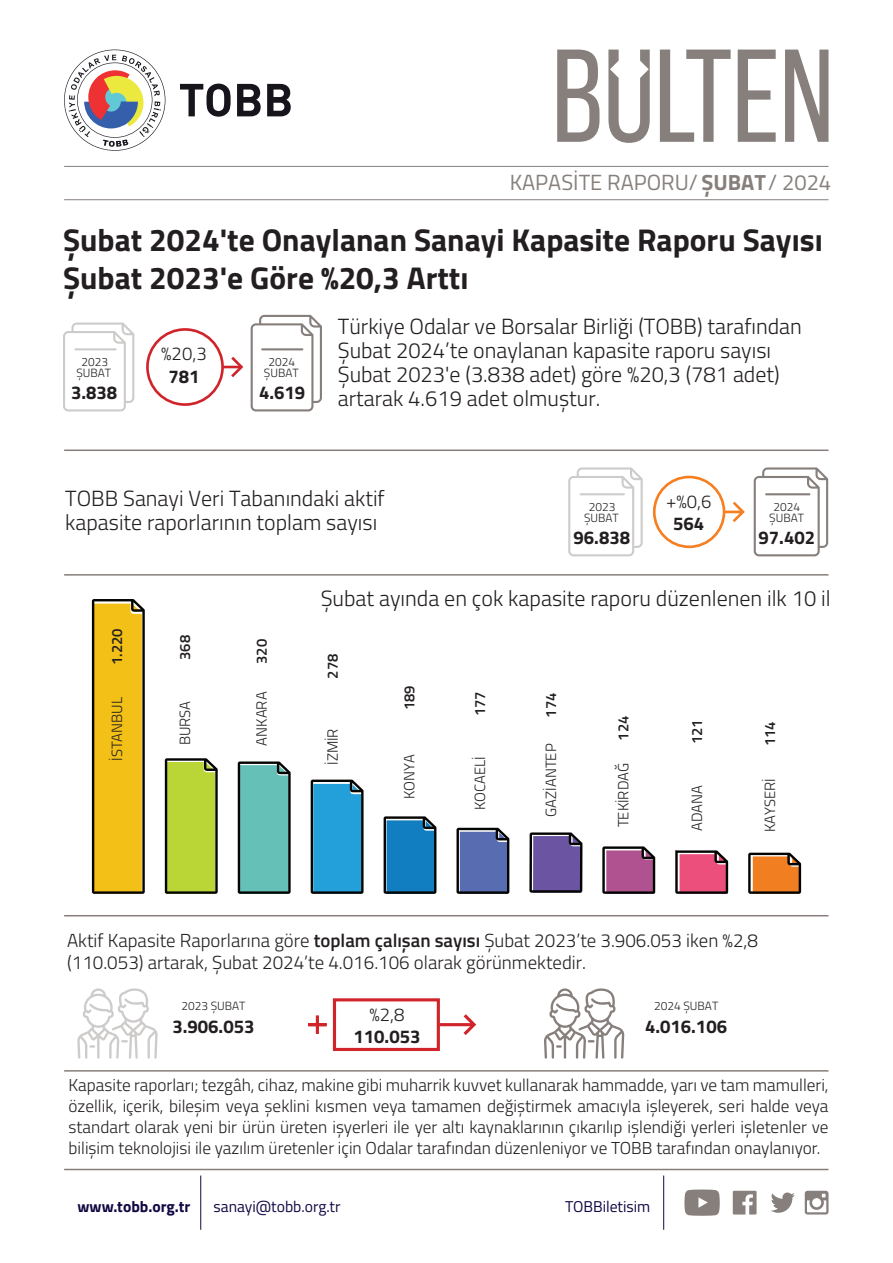
<style>
.page{position:relative;width:893px;height:1263px;background:#fff}
.page>*{position:absolute;margin:0;border:0;box-sizing:border-box;transform-origin:0 0}
.t1{font:700 31.5px/37.8px "Titillium Web";color:#231f20}
.t2{font:300 22.05px "Titillium Web";color:#231f20}
.t3{font:300 21.9px/24px "Titillium Web";color:#231f20}
.t4{font:21.9px "Titillium Web";color:#867f7c}
.t5{font:300 18.75px/22.5px "Titillium Web";color:#231f20}
.t6{font:700 18.45px "Titillium Web";color:#231f20}
.t7{font:300 18.45px "Titillium Web";color:#231f20}
.t8{font:300 17.25px/20.7px "Titillium Web";color:#231f20;text-align:justify}
.t9{font:15.75px "Titillium Web";color:#120944}
.t10{font:700 15.75px "Titillium Web";color:#120944}
.t11{font:300 14.85px "Titillium Web";color:#231f20}
.t12{font:600 14.85px "Titillium Web";color:#231f20}
.t13{font:300 11.85px/11.2px "Titillium Web";color:#231f20;text-align:center}
.s1{font-weight:700}
.s2{font-weight:600}
</style>
<div class="page">
<svg style="left:64px;top:50px;width:101px;height:101px"></svg>
<svg style="left:180px;top:84px;width:51px;height:33px"></svg>
<svg style="left:237px;top:84px;width:24px;height:32px"></svg>
<svg style="left:267px;top:84px;width:24px;height:32px"></svg>
<svg style="left:557px;top:50px;width:42px;height:92px"></svg>
<svg style="left:660px;top:50px;width:71px;height:92px"></svg>
<svg style="left:738px;top:50px;width:38px;height:92px"></svg>
<svg style="left:785px;top:50px;width:43px;height:92px"></svg>
<svg style="left:608px;top:50px;width:42px;height:93px"></svg>
<hr style="left:64px;top:166px;width:764px;height:1px;background:#867f7c">
<hr style="left:64px;top:574px;width:764px;height:2px;background:#867f7c">
<hr style="left:64px;top:449px;width:764px;height:2px;background:#867f7c">
<hr style="left:64px;top:1070px;width:764px;height:1px;background:#867f7c">
<hr style="left:64px;top:1169px;width:764px;height:1px;background:#867f7c">
<hr style="left:64px;top:915px;width:764px;height:1px;background:#867f7c">
<hr style="left:64px;top:199px;width:764px;height:1px;background:#867f7c">
<svg style="left:805px;top:1191px;width:23px;height:23px"></svg>
<svg style="left:733px;top:1191px;width:24px;height:23px"></svg>
<hr style="left:200px;top:1175px;width:1px;height:55px;background:#120944">
<hr style="left:663px;top:1175px;width:1px;height:55px;background:#120944">
<svg style="left:771px;top:1192px;width:24px;height:21px"></svg>
<svg style="left:684px;top:1189px;width:36px;height:27px"></svg>
<hr style="left:439px;top:1023px;width:35px;height:3px;background:#d1232a">
<svg style="left:460px;top:1014px;width:17px;height:21px"></svg>
<svg style="left:92px;top:599px;width:53px;height:295px;background:#d9ad1a"></svg>
<svg style="left:165px;top:758px;width:53px;height:136px;background:#a4bc35"></svg>
<svg style="left:238px;top:761px;width:53px;height:133px;background:#5eaba3"></svg>
<svg style="left:311px;top:780px;width:53px;height:114px;background:#2890c0"></svg>
<svg style="left:384px;top:816px;width:52px;height:78px;background:#1b73aa"></svg>
<svg style="left:456px;top:828px;width:53px;height:66px;background:#55659b"></svg>
<svg style="left:529px;top:832px;width:53px;height:61px;background:#65548f"></svg>
<svg style="left:602px;top:846px;width:53px;height:48px;background:#97537f"></svg>
<svg style="left:675px;top:850px;width:53px;height:44px;background:#c05271"></svg>
<svg style="left:748px;top:853px;width:53px;height:41px;background:#c27231"></svg>
<svg style="left:77px;top:988px;width:81px;height:71px"></svg>
<svg style="left:544px;top:988px;width:80px;height:71px"></svg>
<div style="left:653px;top:476px;width:72px;height:72px;border:3px solid #f57f21;border-radius:50%"></div>
<svg style="left:568px;top:467px;width:75px;height:89px"></svg>
<svg style="left:754px;top:467px;width:74px;height:89px"></svg>
<hr style="left:580px;top:493px;width:45px;height:2px;background:#cecccb">
<hr style="left:765px;top:493px;width:45px;height:2px;background:#867f7c">
<svg style="left:724px;top:501px;width:21px;height:21px"></svg>
<div style="left:333px;top:998px;width:107px;height:53px;border:3px solid #d1232a"></div>
<hr style="left:308px;top:1023px;width:19px;height:3px;background:#d1232a">
<hr style="left:316px;top:1015px;width:3px;height:19px;background:#d1232a">
<svg style="left:63px;top:322px;width:71px;height:89px"></svg>
<svg style="left:251px;top:315px;width:71px;height:96px"></svg>
<hr style="left:261px;top:348px;width:42px;height:2px;background:#867f7c">
<hr style="left:74px;top:348px;width:43px;height:2px;background:#cecccb">
<div style="left:146px;top:328px;width:78px;height:78px;border:3px solid #d1232a;border-radius:50%"></div>
<svg style="left:223px;top:356px;width:21px;height:21px"></svg>
<p class="t4" style="left:510px;top:166px;width:323px">KAPASİTE RAPORU/ <span class="s1">ȘUBAT</span>/ 2024</p>
<h1 class="t1" style="left:63px;top:220px;width:761px">Șubat 2024'te Onaylanan Sanayi Kapasite Raporu Sayısı<br>Șubat 2023'e Göre %20,3 Arttı</h1>
<p class="t13" style="left:76px;top:356px;width:36px">2023<br>ȘUBAT</p>
<p class="t6" style="left:71px;top:379px;width:48px">3.838</p>
<p class="t7" style="left:161px;top:341px;width:47px">%20,3</p>
<p class="t6" style="left:168px;top:362px;width:33px">781</p>
<p class="t13" style="left:264px;top:356px;width:36px">2024<br>ȘUBAT</p>
<p class="t6" style="left:259px;top:379px;width:48px">4.619</p>
<p class="t3" style="left:338px;top:313px;width:466px">Türkiye Odalar ve Borsalar Birliği (TOBB) tarafından Șubat 2024’te onaylanan kapasite raporu sayısı Șubat 2023'e (3.838 adet) göre %20,3 (781 adet) artarak 4.619 adet olmuștur.</p>
<p class="t3" style="left:65px;top:485px;width:321px;line-height:24.6px">TOBB Sanayi Veri Tabanındaki aktif kapasite raporlarının toplam sayısı</p>
<p class="t13" style="left:584px;top:500px;width:36px">2023<br>ȘUBAT</p>
<p class="t6" style="left:574px;top:524px;width:58px">96.838</p>
<p class="t7" style="left:666px;top:488px;width:47px">+%0,6</p>
<p class="t6" style="left:673px;top:510px;width:33px">564</p>
<p class="t13" style="left:769px;top:500px;width:36px">2024<br>ȘUBAT</p>
<p class="t6" style="left:758px;top:524px;width:58px">97.402</p>
<p class="t12" style="left:106px;top:665px;width:38px;rotate:-90deg">1.220</p>
<p class="t12" style="left:174px;top:660px;width:26px;rotate:-90deg">368</p>
<p class="t11" style="left:106px;top:761px;width:65px;rotate:-90deg">İSTANBUL</p>
<p class="t11" style="left:174px;top:745px;width:46px;rotate:-90deg">BURSA</p>
<p class="t12" style="left:250px;top:664px;width:26px;rotate:-90deg">320</p>
<p class="t11" style="left:251px;top:745px;width:55px;rotate:-90deg">ANKARA</p>
<p class="t2" style="left:321px;top:582px;width:511px">Șubat ayında en çok kapasite raporu düzenlenen ilk 10 il</p>
<p class="t12" style="left:321px;top:679px;width:26px;rotate:-90deg">278</p>
<p class="t11" style="left:322px;top:765px;width:38px;rotate:-90deg">İZMİR</p>
<p class="t12" style="left:398px;top:710px;width:26px;rotate:-90deg">189</p>
<p class="t11" style="left:398px;top:799px;width:46px;rotate:-90deg">KONYA</p>
<p class="t12" style="left:469px;top:716px;width:26px;rotate:-90deg">177</p>
<p class="t11" style="left:469px;top:810px;width:55px;rotate:-90deg">KOCAELİ</p>
<p class="t12" style="left:540px;top:718px;width:26px;rotate:-90deg">174</p>
<p class="t11" style="left:540px;top:817px;width:74px;rotate:-90deg">GAZİANTEP</p>
<p class="t12" style="left:612px;top:741px;width:26px;rotate:-90deg">124</p>
<p class="t11" style="left:613px;top:827px;width:66px;rotate:-90deg">TEKİRDAĞ</p>
<p class="t12" style="left:686px;top:744px;width:26px;rotate:-90deg">121</p>
<p class="t11" style="left:686px;top:831px;width:47px;rotate:-90deg">ADANA</p>
<p class="t12" style="left:759px;top:746px;width:26px;rotate:-90deg">114</p>
<p class="t11" style="left:759px;top:832px;width:55px;rotate:-90deg">KAYSERİ</p>
<p class="t5" style="left:67px;top:928px;width:693px">Aktif Kapasite Raporlarına göre <span class="s2">toplam çalıșan sayısı</span> Șubat 2023’te 3.906.053 iken %2,8 (110.053) artarak, Șubat 2024’te 4.016.106 olarak görünmektedir.</p>
<p class="t13" style="left:181px;top:1000px;width:66px">2023 ȘUBAT</p>
<p class="t6" style="left:172px;top:1012px;width:84px">3.906.053</p>
<p class="t13" style="left:654px;top:1000px;width:66px">2024 ȘUBAT</p>
<p class="t6" style="left:645px;top:1012px;width:84px">4.016.106</p>
<p class="t7" style="left:369px;top:1001px;width:37px">%2,8</p>
<p class="t6" style="left:353px;top:1022px;width:68px">110.053</p>
<p class="t8" style="left:69px;top:1074px;width:762px">Kapasite raporları; tezgâh, cihaz, makine gibi muharrik kuvvet kullanarak hammadde, yarı ve tam mamulleri, özellik, içerik, bileșim veya șeklini kısmen veya tamamen değiștirmek amacıyla ișleyerek, seri halde veya standart olarak yeni bir ürün üreten ișyerleri ile yer altı kaynaklarının çıkarılıp ișlendiği yerleri ișletenler ve bilișim teknolojisi ile yazılım üretenler için Odalar tarafından düzenleniyor ve TOBB tarafından onaylanıyor.</p>
<p class="t10" style="left:77px;top:1194px;width:114px">www.tobb.org.tr</p>
<p class="t9" style="left:214px;top:1194px;width:128px">sanayi@tobb.org.tr</p>
<p class="t9" style="left:565px;top:1194px;width:87px">TOBBiletisim</p>
</div>
